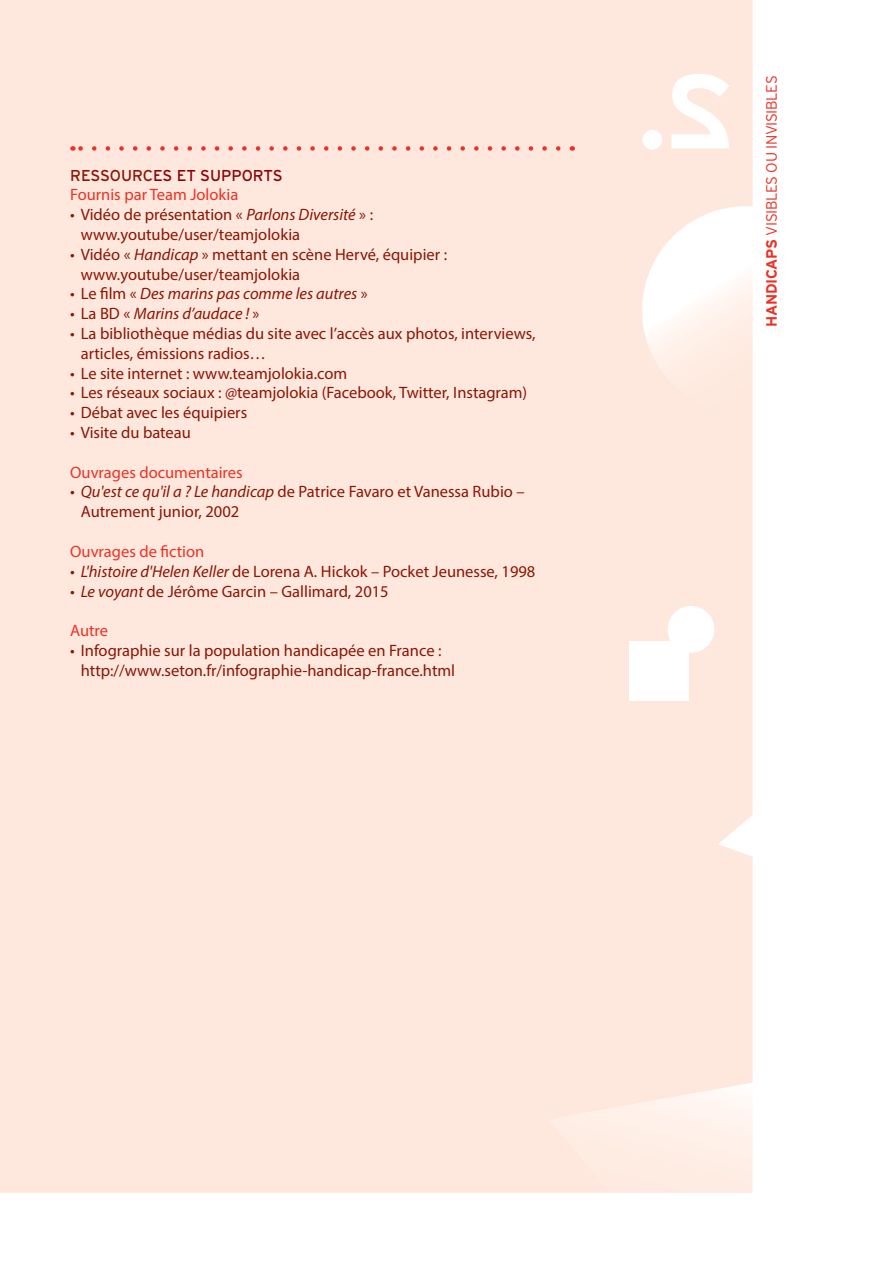
<style>
.page{position:relative;width:893px;height:1263px;background:#fff}
.page>*{position:absolute;margin:0;border:0;box-sizing:border-box;transform-origin:0 0}
.t1{font:16.5px/19.8px "Myriad Pro";color:#8b1504}
.t2{font:16.5px "Myriad Pro";color:#ee3124}
.t3{font:italic 16.5px "Myriad Pro";color:#8b1504}
.t4{font:15.75px "Interstate";color:#8b0209}
.t5{font:300 15px "Interstate";letter-spacing:-.025em;color:#ee3124}
.s1{color:#8b1504}
.s2{font-style:italic}
.s3{font-style:normal}
.s4{font-weight:700}
</style>
<div class="page">
<div style="left:0;top:0;width:753px;height:1193px;background:#fee8dd"></div>
<div style="left:642px;top:74px;width:87px;height:75px;background:#fee8dd"></div>
<p class="t4" style="left:70px;top:166px;width:214px"><span class="s1">R ESSOURC</span>ES ET SUPPORTS</p>
<p class="t2" style="left:70px;top:185px;width:170px">Fournis par Team Jolokia</p>
<p class="t1" style="left:81px;top:205px;width:294px;text-indent:-11px">• Vidéo de présentation « <span class="s2">Parlons Diversité</span> » : www.youtube/user/teamjolokia</p>
<p class="t1" style="left:81px;top:244px;width:368px;text-indent:-11px">• Vidéo « <span class="s2">Handicap</span> » mettant en scène Hervé, équipier : www.youtube/user/teamjolokia</p>
<p class="t3" style="left:70px;top:284px;width:299px"><span class="s3">• Le film «</span> Des marins pas comme les autres <span class="s3">»</span></p>
<p class="t3" style="left:70px;top:304px;width:191px"><span class="s3">• La BD «</span> Marins d’audace ! <span class="s3">»</span></p>
<p class="t1" style="left:81px;top:323px;width:456px;text-indent:-11px">• La bibliothèque médias du site avec l’accès aux photos, interviews, articles, émissions radios…</p>
<p class="t1" style="left:70px;top:363px;width:279px">• Le site internet : www.teamjolokia.com</p>
<p class="t1" style="left:70px;top:383px;width:459px">• Les réseaux sociaux : @teamjolokia (Facebook, Twitter, Instagram)</p>
<p class="t1" style="left:70px;top:403px;width:179px">• Débat avec les équipiers</p>
<p class="t1" style="left:70px;top:422px;width:122px">• Visite du bateau</p>
<p class="t2" style="left:70px;top:462px;width:174px">Ouvrages documentaires</p>
<p class="t1" style="left:81px;top:482px;width:445px;text-indent:-11px"><span class="s2">• Qu'est ce qu'il a ? Le handicap</span> de Patrice Favaro et Vanessa Rubio –<br>Autrement junior, 2002</p>
<p class="t2" style="left:70px;top:541px;width:136px">Ouvrages de fiction</p>
<p class="t1" style="left:70px;top:561px;width:467px"><span class="s2">• L'histoire d'Helen Keller</span> de Lorena A. Hickok – Pocket Jeunesse, 1998</p>
<p class="t1" style="left:70px;top:581px;width:320px"><span class="s2">• Le voyant</span> de Jérôme Garcin – Gallimard, 2015</p>
<p class="t2" style="left:70px;top:620px;width:39px">Autre</p>
<p class="t1" style="left:81px;top:640px;width:376px;text-indent:-11px">• Infographie sur la population handicapée en France : http://www.seton.fr/infographie-handicap-france.html</p>
<p class="t5" style="left:763px;top:327px;width:251px;rotate:-90deg"><span class="s4">HANDICAPS</span> VISIBLES OU INVISIBLES</p>
</div>
